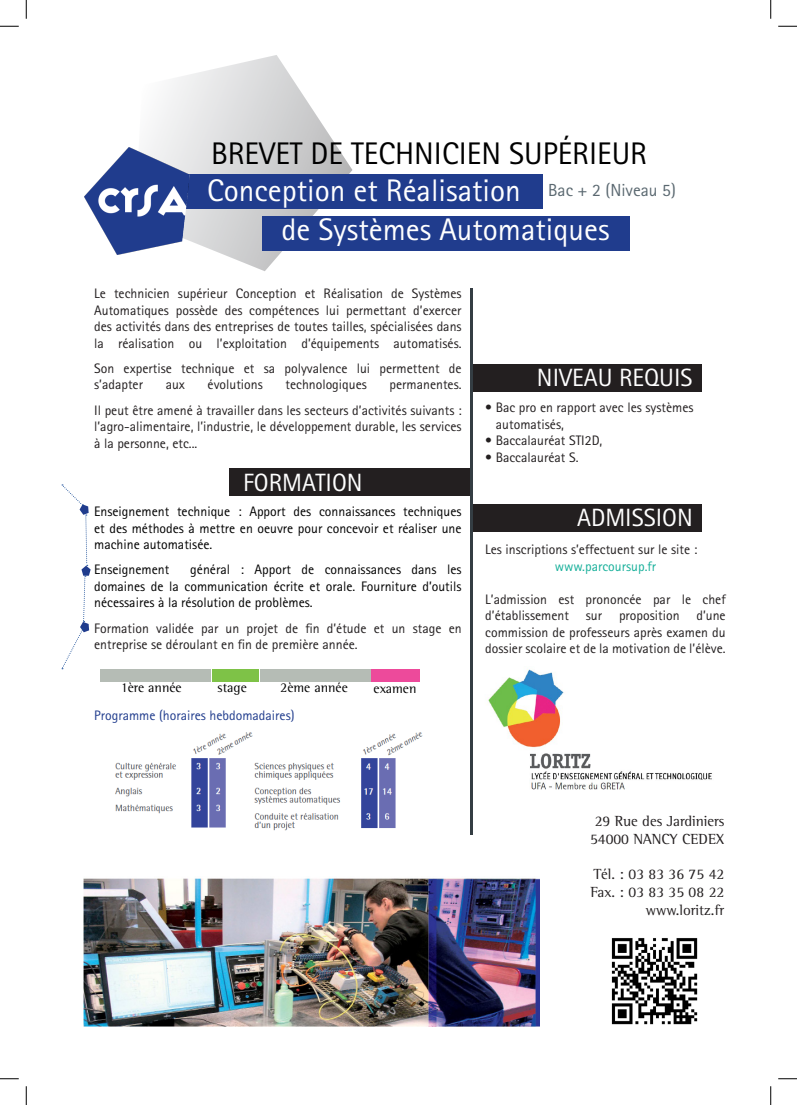
<style>
.page{position:relative;width:797px;height:1105px;background:#fff}
.page>*{position:absolute;margin:0;border:0;box-sizing:border-box;transform-origin:0 0}
.t1{font:31.25px/37.5px "Rotis Sans Serif Std";color:#000}
.t2{font:31.25px "Rotis Sans Serif Std";color:#fff}
.t3{font:25px "Rotis Sans Serif Std";color:#fff}
.t4{font:17.5px "Rotis Sans Serif Std";color:#5a6870}
.t5{font:15px "Rotis Semi Serif Std";color:#231f20}
.t6{font:13.75px/16.5px "Rotis Sans Serif Std";color:#231f20}
.t7{font:13.75px "Rotis Sans Serif Std";color:#000}
.t8{font:13.75px "Rotis Sans Serif Std";color:#203c8d}
.t9{font:13.75px "Rotis Semi Serif Std";color:#000}
.t10{font:13.75px "Rotis Sans Serif Std";color:#15af99}
.s1{color:#fff}
</style>
<div class="page">
<img style="left:488px;top:669px;width:224px;height:121px">
<svg style="left:147px;top:55px;width:205px;height:216px"></svg>
<div style="left:175px;top:174px;width:368px;height:35px;background:#203c8d"></div>
<hr style="left:470px;top:288px;width:3px;height:547px;background:#343d43">
<div style="left:229px;top:468px;width:241px;height:28px;background:#231f20"></div>
<img style="left:84px;top:878px;width:455px;height:149px">
<div style="left:100px;top:669px;width:110px;height:13px;background:#b5bcb5"></div>
<div style="left:212px;top:669px;width:47px;height:13px;background:#7ec247"></div>
<div style="left:260px;top:669px;width:110px;height:13px;background:#b5bcb5"></div>
<div style="left:371px;top:669px;width:49px;height:13px;background:#ed4a9b"></div>
<div style="left:473px;top:364px;width:228px;height:27px;background:#231f20"></div>
<div style="left:473px;top:504px;width:228px;height:28px;background:#231f20"></div>
<img style="left:611px;top:938px;width:87px;height:87px">
<img style="left:115px;top:732px;width:308px;height:99px">
<img style="left:85px;top:148px;width:105px;height:106px">
<div style="left:262px;top:216px;width:368px;height:35px;background:#203c8d"></div>
<div style="left:107px;top:730px;width:16px;height:13px;background:#fff"></div>
<svg style="left:62px;top:485px;width:29px;height:184px"></svg>
<svg style="left:0;top:25px;width:19px;height:2px"></svg>
<svg style="left:778px;top:25px;width:19px;height:2px"></svg>
<svg style="left:0;top:1078px;width:19px;height:1px"></svg>
<svg style="left:778px;top:1078px;width:19px;height:1px"></svg>
<svg style="left:25px;top:0;width:2px;height:19px"></svg>
<svg style="left:25px;top:1086px;width:2px;height:19px"></svg>
<svg style="left:770px;top:0;width:1px;height:19px"></svg>
<svg style="left:770px;top:1086px;width:1px;height:19px"></svg>
<p class="t1" style="left:207px;top:135px;width:441px">BREVET DE TECHNICIEN SUPÉRIEUR<br><span class="s1">Conception et Réalisation</span></p>
<p class="t4" style="left:548px;top:180px;width:129px">Bac + 2 (Niveau 5)</p>
<p class="t2" style="left:281px;top:211px;width:329px">de Systèmes Automatiques</p>
<p class="t6" style="left:94px;top:285px;width:369px">Le technicien supérieur Conception et Réalisation de Systèmes</p>
<p class="t6" style="left:94px;top:302px;width:369px">Automatiques possède des compétences lui permettant d’exercer</p>
<p class="t6" style="left:94px;top:318px;width:369px">des activités dans des entreprises de toutes tailles, spécialisées dans</p>
<p class="t6" style="left:94px;top:335px;width:369px">la réalisation ou l’exploitation d’équipements automatisés.</p>
<p class="t6" style="left:94px;top:360px;width:369px">Son expertise technique et sa polyvalence lui permettent de</p>
<p class="t6" style="left:94px;top:376px;width:50px">s’adapter</p>
<p class="t6" style="left:166px;top:376px;width:21px">aux</p>
<p class="t6" style="left:208px;top:376px;width:57px">évolutions</p>
<p class="t6" style="left:285px;top:376px;width:83px">technologiques</p>
<p class="t6" style="left:389px;top:376px;width:74px">permanentes.</p>
<p class="t6" style="left:94px;top:402px;width:369px">Il peut être amené à travailler dans les secteurs d’activités suivants :</p>
<p class="t6" style="left:94px;top:418px;width:369px">l’agro-alimentaire, l’industrie, le développement durable, les services à la personne, etc...</p>
<p class="t3" style="left:243px;top:467px;width:121px">FORMATION</p>
<p class="t7" style="left:94px;top:503px;width:369px">Enseignement technique : Apport des connaissances techniques</p>
<p class="t7" style="left:94px;top:520px;width:369px">et des méthodes à mettre en oeuvre pour concevoir et réaliser une</p>
<p class="t7" style="left:94px;top:536px;width:120px">machine automatisée.</p>
<p class="t7" style="left:94px;top:562px;width:77px">Enseignement</p>
<p class="t7" style="left:190px;top:562px;width:273px">général : Apport de connaissances dans les</p>
<p class="t7" style="left:94px;top:578px;width:369px">domaines de la communication écrite et orale. Fourniture d’outils</p>
<p class="t7" style="left:94px;top:595px;width:220px">nécessaires à la résolution de problèmes.</p>
<p class="t6" style="left:94px;top:620px;width:369px">Formation validée par un projet de fin d’étude et un stage en</p>
<p class="t6" style="left:94px;top:636px;width:265px">entreprise se déroulant en fin de première année.</p>
<p class="t9" style="left:121px;top:679px;width:62px">1ère année</p>
<p class="t9" style="left:217px;top:679px;width:31px">stage</p>
<p class="t9" style="left:280px;top:679px;width:69px">2ème année</p>
<p class="t9" style="left:373px;top:680px;width:44px">examen</p>
<p class="t8" style="left:94px;top:707px;width:202px">Programme (horaires hebdomadaires)</p>
<p class="t3" style="left:537px;top:362px;width:157px">NIVEAU REQUIS</p>
<p class="t6" style="left:496px;top:400px;width:199px;text-indent:-11px">• Bac pro en rapport avec les systèmes automatisés,</p>
<p class="t6" style="left:485px;top:433px;width:119px">• Baccalauréat STI2D,</p>
<p class="t6" style="left:485px;top:449px;width:95px">• Baccalauréat S.</p>
<p class="t3" style="left:577px;top:503px;width:117px">ADMISSION</p>
<p class="t6" style="left:485px;top:541px;width:214px">Les inscriptions s’effectuent sur le site :</p>
<p class="t10" style="left:555px;top:558px;width:103px">www.parcoursup.fr</p>
<p class="t6" style="left:485px;top:591px;width:242px;text-align:justify">L’admission est prononcée par le chef d’établissement sur proposition d’une commission de professeurs après examen du dossier scolaire et de la motivation de l’élève.</p>
<p class="t5" style="left:594px;top:812px;width:131px">29 Rue des Jardiniers</p>
<p class="t5" style="left:590px;top:830px;width:136px">54000 NANCY CEDEX</p>
<p class="t5" style="left:593px;top:866px;width:132px">Tél. : 03 83 36 75 42</p>
<p class="t5" style="left:590px;top:884px;width:135px">Fax. : 03 83 35 08 22</p>
<p class="t5" style="left:646px;top:901px;width:80px">www.loritz.fr</p>
</div>
